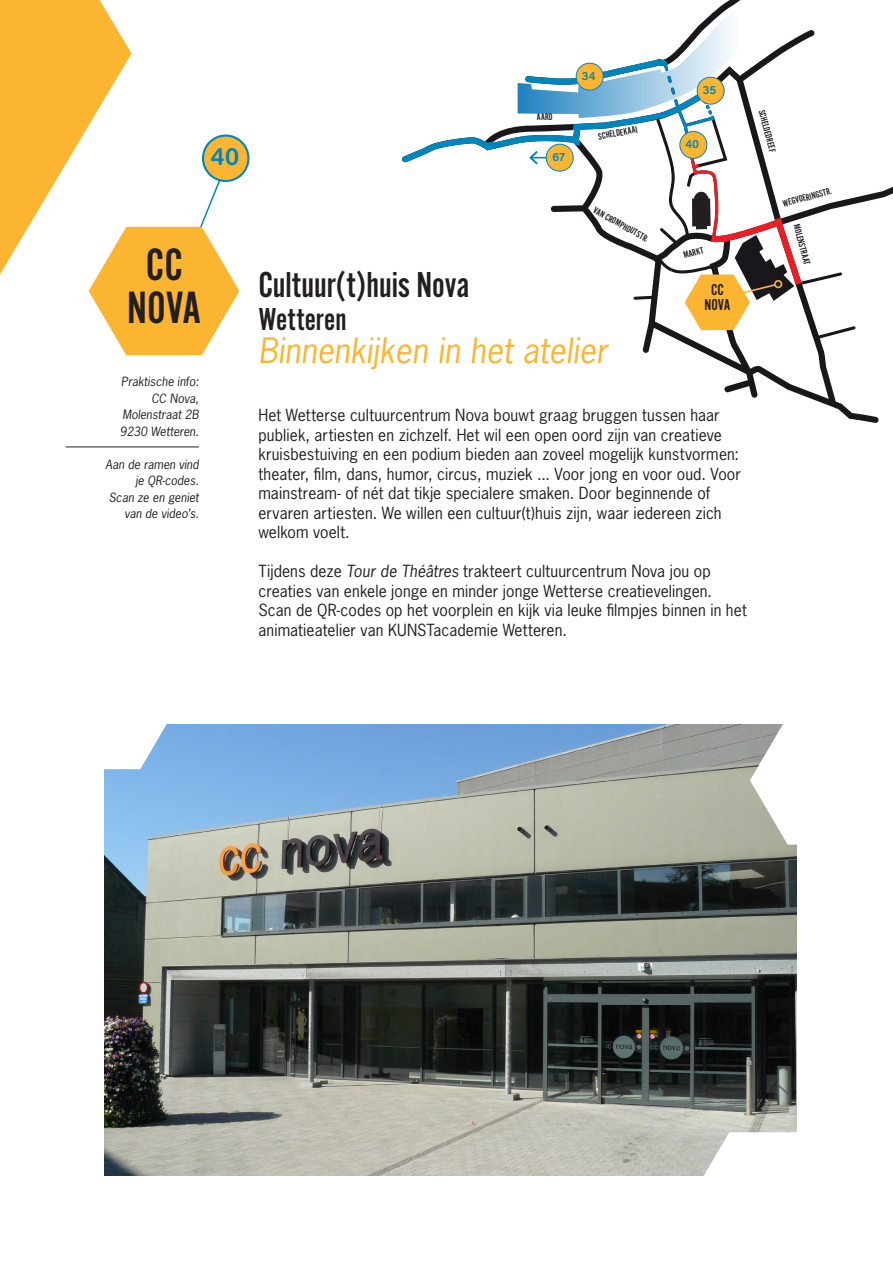
<style>
.page{position:relative;width:893px;height:1263px;background:#fff}
.page>*{position:absolute;margin:0;border:0;box-sizing:border-box;transform-origin:0 0}
.t1{font:47.1px "Alternate Got No 2 D";color:#231f20}
.t2{font:37.5px "Alternate Got No 2 D";color:#231f20}
.t3{font:italic 33px "News Gothic Std";color:#fcb531}
.t4{font:33px "Alternate Got No 2 D";letter-spacing:.005em;color:#231f20}
.t5{font:600 25.35px "Acumin Pro";color:#0086bd}
.t6{font:16.35px "Alternate Got No 2 D";color:#231f20}
.t7{font:15.75px/19.5px "News Gothic Std";letter-spacing:.005em;color:#231f20}
.t8{font:italic 12px "News Gothic Std";color:#231f20}
.t9{font:600 12px "Acumin Pro";letter-spacing:.01em;color:#0086bd}
.t10{font:9.9px "Alternate Got No 2 D";color:#231f20}
.s1{font-style:italic}
</style>
<div class="page">
<img style="left:105px;top:724px;width:692px;height:451px">
<hr style="left:66px;top:447px;width:133px;height:1px;background:#231f20">
<div style="left:203px;top:136px;width:45px;height:45px;background:#fcb531;border-radius:50%"></div>
<div style="left:202px;top:134px;width:47px;height:48px;border:2px solid #0086bd;border-radius:50%"></div>
<svg style="left:633px;top:30px;width:260px;height:393px"></svg>
<svg style="left:402px;top:83px;width:327px;height:183px"></svg>
<div style="left:546px;top:144px;width:27px;height:27px;background:#fcb531;border-radius:50%"></div>
<div style="left:546px;top:144px;width:28px;height:28px;border:1px solid #0086bd;border-radius:50%"></div>
<svg style="left:528px;top:149px;width:18px;height:17px"></svg>
<svg style="left:0;top:0;width:239px;height:355px"></svg>
<svg style="left:677px;top:124px;width:132px;height:206px"></svg>
<div style="left:774px;top:280px;width:8px;height:8px;border:2px solid #fcb531;border-radius:50%"></div>
<svg style="left:105px;top:724px;width:73px;height:45px"></svg>
<svg style="left:692px;top:1132px;width:105px;height:44px"></svg>
<svg style="left:750px;top:724px;width:47px;height:121px"></svg>
<svg style="left:525px;top:0;width:243px;height:114px"></svg>
<p class="t5" style="left:210px;top:139px;width:31px">40</p>
<p class="t1" style="left:146px;top:240px;width:38px">CC</p>
<p class="t1" style="left:127px;top:282px;width:76px">NOVA</p>
<p class="t8" style="left:121px;top:374px;width:79px">Praktische info:</p>
<p class="t8" style="left:152px;top:390px;width:49px">CC Nova,</p>
<p class="t8" style="left:122px;top:407px;width:78px">Molenstraat 2B</p>
<p class="t8" style="left:120px;top:423px;width:81px">9230 Wetteren.</p>
<p class="t8" style="left:106px;top:456px;width:95px">Aan de ramen vind</p>
<p class="t8" style="left:136px;top:473px;width:65px">je QR-codes.</p>
<p class="t8" style="left:109px;top:489px;width:92px">Scan ze en geniet</p>
<p class="t8" style="left:124px;top:506px;width:76px">van de video’s.</p>
<p class="t10" style="left:537px;top:112px;width:17px;rotate:-2deg">AARD</p>
<p class="t9" style="left:552px;top:148px;width:14px">67</p>
<p class="t9" style="left:582px;top:67px;width:15px">34</p>
<p class="t10" style="left:597px;top:131px;width:41px;rotate:-10deg">SCHELDEKAAI</p>
<p class="t10" style="left:597px;top:205px;width:63px;rotate:29deg">VAN CROMPHOUTSTR.</p>
<p class="t2" style="left:258px;top:265px;width:212px">Cultuur(t)huis Nova</p>
<p class="t4" style="left:258px;top:302px;width:90px">Wetteren</p>
<p class="t3" style="left:258px;top:330px;width:351px">Binnenkijken in het atelier</p>
<p class="t9" style="left:703px;top:81px;width:15px">35</p>
<p class="t9" style="left:685px;top:136px;width:15px">40</p>
<p class="t10" style="left:682px;top:250px;width:22px;rotate:-15deg">MARKT</p>
<p class="t6" style="left:711px;top:281px;width:14px">CC</p>
<p class="t6" style="left:704px;top:296px;width:27px">NOVA</p>
<p class="t10" style="left:767px;top:109px;width:45px;rotate:75deg">SCHELDEDREEF</p>
<p class="t10" style="left:782px;top:198px;width:52px;rotate:-15deg">WEGVOERINGSTR.</p>
<p class="t10" style="left:802px;top:223px;width:43px;rotate:75deg">MOLENSTRAAT</p>
<p class="t7" style="left:258px;top:405px;width:484px">Het Wetterse cultuurcentrum Nova bouwt graag bruggen tussen haar publiek, artiesten en zichzelf. Het wil een open oord zijn van creatieve kruisbestuiving en een podium bieden aan zoveel mogelijk kunstvormen: theater, film, dans, humor, circus, muziek ... Voor jong en voor oud. Voor mainstream- of nét dat tikje specialere smaken. Door beginnende of ervaren artiesten. We willen een cultuur(t)huis zijn, waar iedereen zich welkom voelt.</p>
<p class="t7" style="left:258px;top:561px;width:455px">Tijdens deze <span class="s1">Tour de Théâtres</span> trakteert cultuurcentrum Nova jou op creaties van enkele jonge en minder jonge Wetterse creatievelingen.</p>
<p class="t7" style="left:258px;top:600px;width:490px">Scan de QR-codes op het voorplein en kijk via leuke filmpjes binnen in het animatieatelier van KUNSTacademie Wetteren.</p>
</div>
